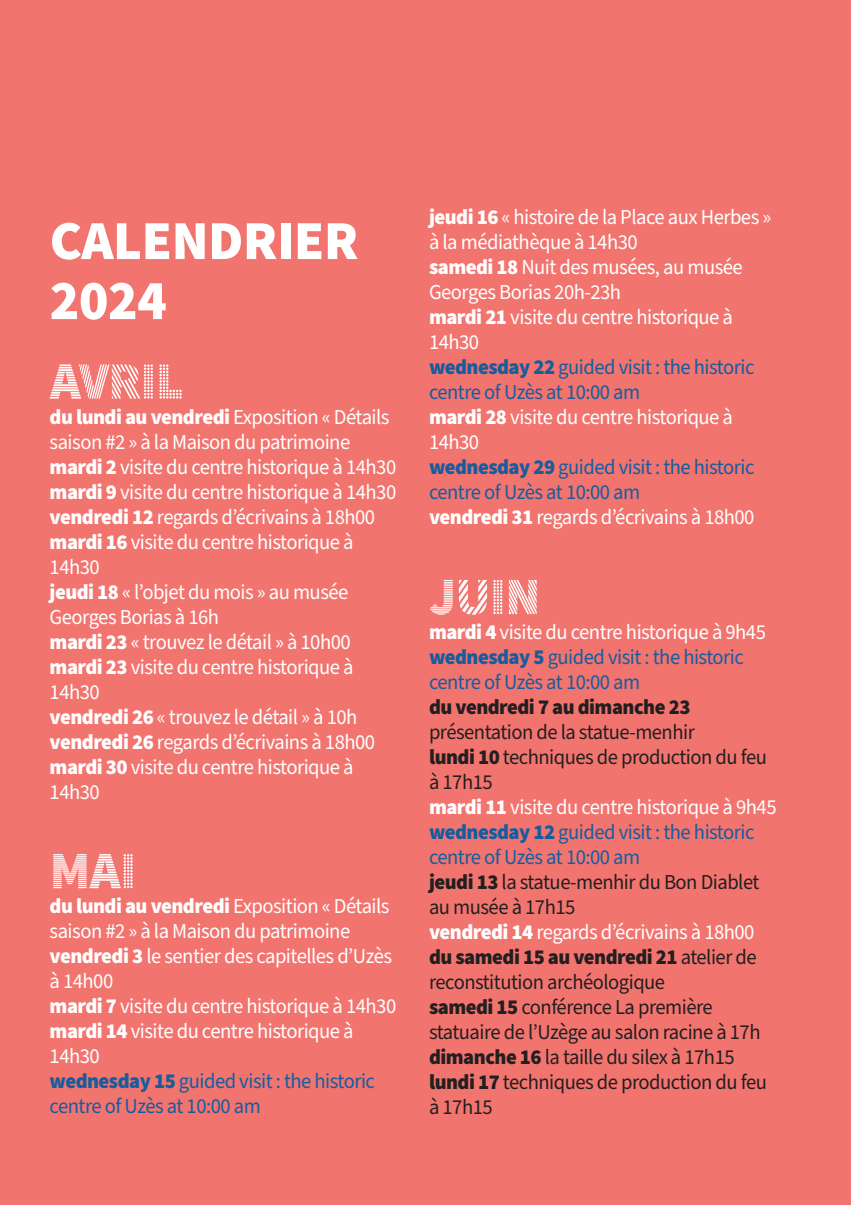
<style>
.page{position:relative;width:851px;height:1205px;background:#fff}
.page>*{position:absolute;margin:0;border:0;box-sizing:border-box;transform-origin:0 0}
.t1{font:900 55px/60px "Source Sans Pro";letter-spacing:-.01em;color:#fff}
.t2{font:900 52.5px "Source Sans Pro DISPLAYV2";letter-spacing:-.02em;color:#fff}
.t3{font:21.25px/25px "Source Sans Pro";letter-spacing:-.025em;color:#fff}
.t4{font:21.25px/25px "Source Sans Pro";letter-spacing:-.025em;color:#231f20}
.t5{font:21.25px/25px "Source Sans Pro";letter-spacing:-.025em;color:#175d9e}
.t6{font:900 21.25px "Source Sans Pro";letter-spacing:-.025em;color:#231f20}
.s1{font-weight:900}
.s2{font-weight:900;color:#175d9e}
.s3{color:#175d9e}
.s4{font-weight:900;color:#fff}
.s5{color:#fff}
</style>
<div class="page">
<div style="left:0;top:0;width:850px;height:1205px;background:#f2746f"></div>
<h1 class="t1" style="left:50px;top:212px;width:310px">CALENDRIER<br>2024</h1>
<h2 class="t2" style="left:50px;top:354px;width:135px">AVRIL</h2>
<p class="t3" style="left:50px;top:405px;width:348px"><span class="s1">du lundi au vendredi</span> Exposition « Détails saison #2 » à la Maison du patrimoine <span class="s1">mardi 2</span> visite du centre historique à 14h30 <span class="s1">mardi 9</span> visite du centre historique à 14h30 <span class="s1">vendredi 12</span> regards d’écrivains à 18h00 <span class="s1">mardi 16</span> visite du centre historique à<br>14h30<br><span class="s1">jeudi 18</span> « l’objet du mois » au musée<br>Georges Borias à 16h<br><span class="s1">mardi 23</span> « trouvez le détail » à 10h00 <span class="s1">mardi 23</span> visite du centre historique à<br>14h30<br><span class="s1">vendredi 26</span> « trouvez le détail » à 10h <span class="s1">vendredi 26</span> regards d’écrivains à 18h00 <span class="s1">mardi 30</span> visite du centre historique à<br>14h30</p>
<h2 class="t2" style="left:50px;top:843px;width:88px">MAI</h2>
<p class="t3" style="left:50px;top:894px;width:348px"><span class="s1">du lundi au vendredi</span> Exposition « Détails saison #2 » à la Maison du patrimoine <span class="s1">vendredi 3</span> le sentier des capitelles d’Uzès à 14h00<br><span class="s1">mardi 7</span> visite du centre historique à 14h30 <span class="s1">mardi 14</span> visite du centre historique à<br>14h30<br><span class="s2">wednesday 15</span> <span class="s3">guided visit : the historic centre of Uzès at 10:00 am</span></p>
<p class="t3" style="left:429px;top:205px;width:344px"><span class="s1">jeudi 16</span> « histoire de la Place aux Herbes » à la médiathèque à 14h30<br><span class="s1">samedi 18</span> Nuit des musées, au musée<br>Georges Borias 20h-23h<br><span class="s1">mardi 21</span> visite du centre historique à<br>14h30<br><span class="s2">wednesday 22</span> <span class="s3">guided visit : the historic centre of Uzès at 10:00 am<br></span><span class="s1">mardi 28</span> visite du centre historique à<br>14h30<br><span class="s2">wednesday 29</span> <span class="s3">guided visit : the historic centre of Uzès at 10:00 am<br></span><span class="s1">vendredi 31</span> regards d’écrivains à 18h00</p>
<h2 class="t2" style="left:429px;top:569px;width:113px">JUIN</h2>
<p class="t5" style="left:429px;top:620px;width:338px"><span class="s4">mardi 4</span> <span class="s5">visite du centre historique à 9h45 </span><span class="s1">wednesday 5</span> guided visit : the historic centre of Uzès at 10:00 am</p>
<p class="t6" style="left:429px;top:692px;width:263px">du vendredi 7 au dimanche 23</p>
<p class="t4" style="left:429px;top:720px;width:349px">présentation de la statue-menhir<br><span class="s1">lundi 10</span> techniques de production du feu à 17h15<br><span class="s4">mardi 11</span> <span class="s5">visite du centre historique à 9h45 </span><span class="s2">wednesday 12</span> <span class="s3">guided visit : the historic centre of Uzès at 10:00 am<br></span><span class="s1">jeudi 13</span> la statue-menhir du Bon Diablet au musée à 17h15<br><span class="s4">vendredi 14</span> <span class="s5">regards d’écrivains à 18h00 </span><span class="s1">du samedi 15 au vendredi 21</span> atelier de reconstitution archéologique<br><span class="s1">samedi 15</span> conférence La première statuaire de l’Uzège au salon racine à 17h <span class="s1">dimanche 16</span> la taille du silex à 17h15 <span class="s1">lundi 17</span> techniques de production du feu à 17h15</p>
</div>
